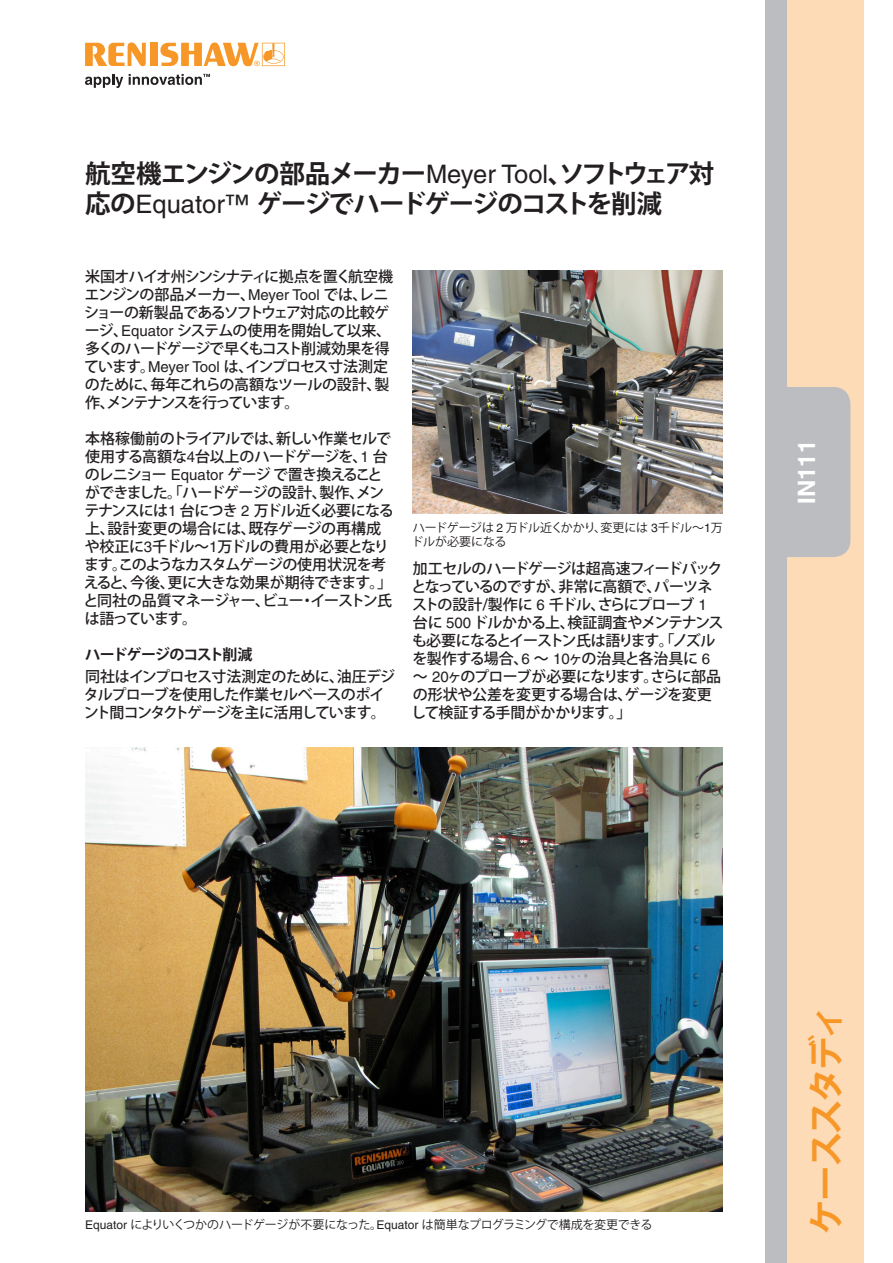
<style>
.page{position:relative;width:893px;height:1263px;background:#fff}
.page>*{position:absolute;margin:0;border:0;box-sizing:border-box;transform-origin:0 0}
.Module_title__cover{font:700 36px "Koz Go Std";letter-spacing:-.105em;color:#f79727}
.Module_title_text__c{font:700 25.5px/30.6px "Koz Go Std";letter-spacing:-.06em;color:#231f20}
.t1{font:700 24px "Helvetica";color:#fff}
.t2{font:500 15px/18px "Koz Go Std";letter-spacing:-.05em;color:#231f20}
.t3{font:700 15px "Koz Go Std";letter-spacing:-.07em;color:#231f20}
.t4{font:12px/14.4px "Koz Go Std";letter-spacing:-.02em;color:#231f20}
.s1{font-family:"Helvetica";font-weight:400}
.s2{font-family:"Helvetica CE";font-weight:400}
.s3{font-family:"Helvetica CE"}
.s4{font-family:"Helvetica"}
</style>
<div class="page">
<svg style="left:85px;top:74px;width:38px;height:14px"></svg>
<svg style="left:85px;top:43px;width:61px;height:23px"></svg>
<div style="left:150px;top:43px;width:8px;height:23px;background:#f79727"></div>
<svg style="left:160px;top:43px;width:125px;height:23px"></svg>
<svg style="left:129px;top:74px;width:81px;height:11px"></svg>
<div style="left:779px;top:0;width:84px;height:1263px;background:#fddbb6"></div>
<div style="left:765px;top:0;width:22px;height:1263px;background:#bcbdc0"></div>
<div style="left:765px;top:387px;width:85px;height:170px;background:#bcbdc0;border-radius:17px"></div>
<img style="left:413px;top:270px;width:310px;height:243px">
<img style="left:85px;top:747px;width:638px;height:464px">
<p class="Module_title_text__c" style="left:85px;top:159px;width:631px">航空機エンジンの部品メーカー<span class="s1">Meyer Tool</span>、ソフトウェア対応の<span class="s1">Equator™</span> ゲージでハードゲージのコストを削減</p>
<p class="t2" style="left:84px;top:268px;width:310px">米国オハイオ州シンシナティに拠点を置く航空機エンジンの部品メーカー、<span class="s2">Meyer Tool</span> では、レニショーの新製品であるソフトウェア対応の比較ゲージ、<span class="s2">Equator</span> システムの使用を開始して以来、多くのハードゲージで早くもコスト削減効果を得ています。<span class="s2">Meyer Tool</span> は、インプロセス寸法測定のために、毎年これらの高額なツールの設計、製作、メンテナンスを行っています。</p>
<p class="t2" style="left:84px;top:430px;width:312px">本格稼働前のトライアルでは、新しい作業セルで使用する高額な<span class="s2">4</span>台以上のハードゲージを、<span class="s2">1</span> 台のレニショー <span class="s2">Equator</span> ゲージ で置き換えることができました。「ハードゲージの設計、製作、メンテナンスには<span class="s2">1</span> 台につき <span class="s2">2</span> 万ドル近く必要になる上、設計変更の場合には、既存ゲージの再構成や校正に<span class="s2">3</span>千ドル～<span class="s2">1</span>万ドルの費用が必要となります。このようなカスタムゲージの使用状況を考えると、今後、更に大きな効果が期待できます。」と同社の品質マネージャー、ビュー・イーストン氏は語っています。</p>
<p class="t3" style="left:85px;top:645px;width:169px">ハードゲージのコスト削減</p>
<p class="t2" style="left:84px;top:669px;width:313px">同社はインプロセス寸法測定のために、油圧デジタルプローブを使用した作業セルベースのポイント間コンタクトゲージを主に活用しています。</p>
<p class="t4" style="left:411px;top:520px;width:313px">ハードゲージは <span class="s3">2</span> 万ドル近くかかり、変更には <span class="s3">3</span>千ドル～<span class="s3">1</span>万ドルが必要になる</p>
<p class="t2" style="left:411px;top:560px;width:314px">加工セルのハードゲージは超高速フィードバックとなっているのですが、非常に高額で、パーツネストの設計/製作に <span class="s2">6</span> 千ドル、さらにプローブ <span class="s2">1</span>台に <span class="s2">500</span> ドルかかる上、検証調査やメンテナンスも必要になるとイーストン氏は語ります。「ノズルを製作する場合、<span class="s2">6</span> ～ <span class="s2">10</span>ヶの治具と各治具に <span class="s2">6</span>～ <span class="s2">20</span>ヶのプローブが必要になります。さらに部品の形状や公差を変更する場合は、ゲージを変更して検証する手間がかかります。」</p>
<p class="t1" style="left:792px;top:504px;width:66px;rotate:-90deg">IN111</p>
<p class="t4" style="left:85px;top:1218px;width:569px"><span class="s4">Equator</span> によりいくつかのハードゲージが不要になった。<span class="s4">Equator</span> は簡単なプログラミングで構成を変更できる</p>
<p class="Module_title__cover" style="left:803px;top:1235px;width:232px;rotate:-90deg">ケーススタディ</p>
</div>
